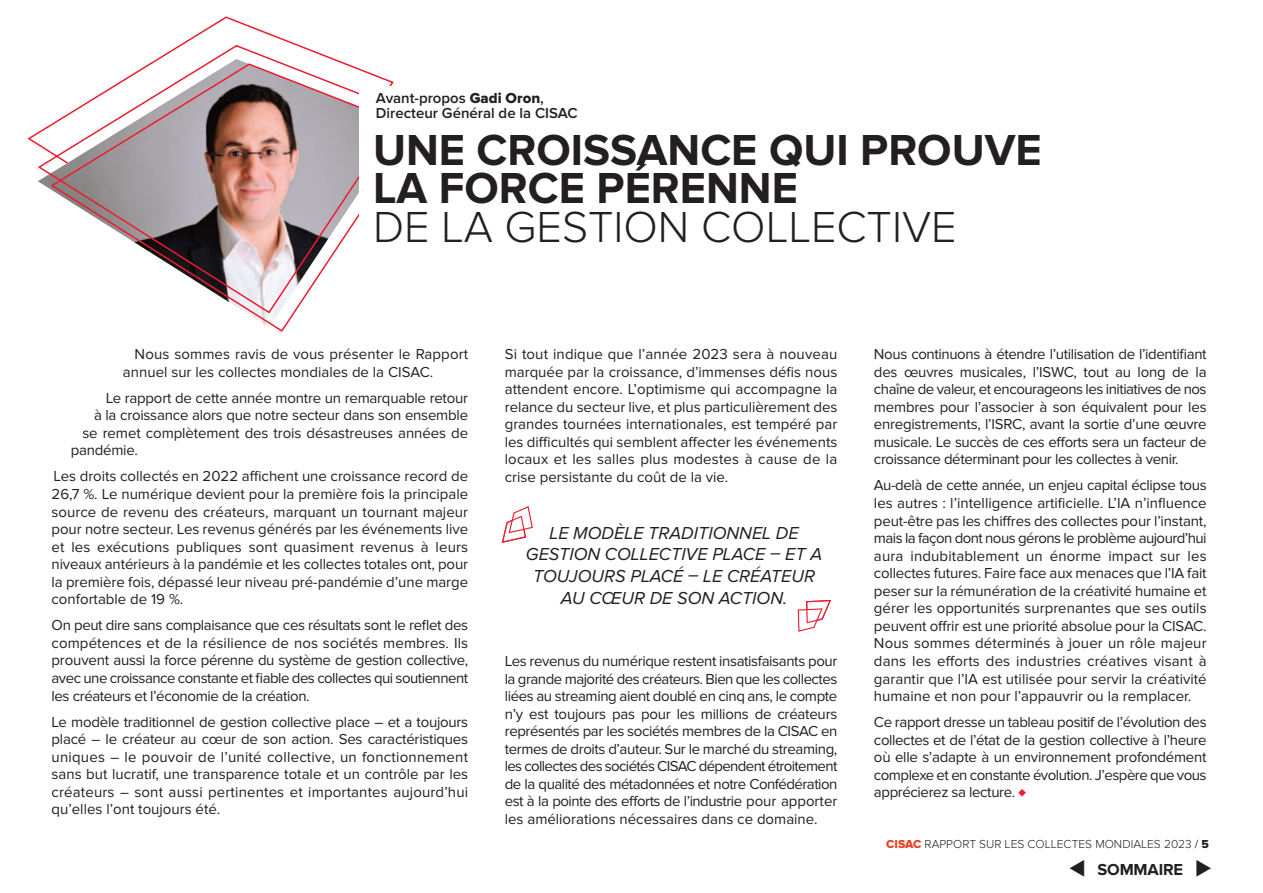
<style>
.page{position:relative;width:1263px;height:893px;background:#fff}
.page>*{position:absolute;margin:0;border:0;box-sizing:border-box;transform-origin:0 0}
.t1{font:700 45px/38.7px "Proxima Nova";color:#231f20}
.t2{font:300 45px "Proxima Nova";color:#231f20}
.t3{font:italic 18px/21.6px "Proxima Nova";color:#231f20;text-align:center}
.t4{font:700 16.5px "Proxima Nova";letter-spacing:-.01em;color:#231f20}
.t5{font:15px/17.5px "Proxima Nova";letter-spacing:-.005em;color:#231f20;text-align:justify}
.t6{font:600 15px/15.3px "Proxima Nova";color:#231f20}
.t7{font:300 12px "Proxima Nova";color:#231f20}
.s1{font-family:"Proxima Nova Extrabld";font-weight:400}
.s2{color:#ee1b2d}
.s3{font-family:"Proxima Nova Extrabld";font-weight:400;color:#ef3e25}
.s4{font-weight:400}
.s5{font-size:27px}
</style>
<div class="page">
<svg style="left:38px;top:45px;width:356px;height:268px"></svg>
<div style="left:359px;top:87px;width:99px;height:136px;background:#fff"></div>
<svg style="left:502px;top:506px;width:31px;height:37px"></svg>
<svg style="left:798px;top:600px;width:33px;height:32px"></svg>
<p class="t6" style="left:376px;top:92px;width:203px">Avant-propos <span class="s1">Gadi Oron</span>,<br>Directeur Général de la CISAC</p>
<p class="t1" style="left:373px;top:135px;width:670px">UNE CROISSANCE QUI PROUVE<br>LA FORCE PÉRENNE</p>
<p class="t2" style="left:373px;top:212px;width:585px">DE LA GESTION COLLECTIVE</p>
<p class="t5" style="left:123px;top:347px;width:347px;text-indent:12px">Nous sommes ravis de vous présenter le Rapport annuel sur les collectes mondiales de la CISAC.</p>
<p class="t5" style="left:106px;top:390px;width:364px">Le rapport de cette année montre un remarquable retour</p>
<p class="t5" style="left:94px;top:408px;width:376px">à la croissance alors que notre secteur dans son ensemble</p>
<p class="t5" style="left:82px;top:425px;width:387px">se remet complètement des trois désastreuses années de</p>
<p class="t5" style="left:71px;top:443px;width:69px">pandémie.</p>
<p class="t5" style="left:52px;top:469px;width:418px">Les droits collectés en 2022 affichent une croissance record de 26,7 %. Le numérique devient pour la première fois la principale source de revenu des créateurs, marquant un tournant majeur pour notre secteur. Les revenus générés par les événements live et les exécutions publiques sont quasiment revenus à leurs niveaux antérieurs à la pandémie et les collectes totales ont, pour la première fois, dépassé leur niveau pré-pandémie d’une marge confortable de 19 %.</p>
<p class="t5" style="left:52px;top:618px;width:418px">On peut dire sans complaisance que ces résultats sont le reflet des compétences et de la résilience de nos sociétés membres. Ils prouvent aussi la force pérenne du système de gestion collective, avec une croissance constante et fiable des collectes qui soutiennent les créateurs et l’économie de la création.</p>
<p class="t5" style="left:52px;top:714px;width:418px">Le modèle traditionnel de gestion collective place – et a toujours placé – le créateur au cœur de son action. Ses caractéristiques uniques – le pouvoir de l’unité collective, un fonctionnement sans but lucratif, une transparence totale et un contrôle par les créateurs – sont aussi pertinentes et importantes aujourd’hui qu’elles l’ont toujours été.</p>
<p class="t5" style="left:505px;top:347px;width:334px">Si tout indique que l’année 2023 sera à nouveau marquée par la croissance, d’immenses défis nous attendent encore. L’optimisme qui accompagne la relance du secteur live, et plus particulièrement des grandes tournées internationales, est tempéré par les difficultés qui semblent affecter les événements locaux et les salles plus modestes à cause de la crise persistante du coût de la vie.</p>
<p class="t3" style="left:526px;top:523px;width:298px">LE MODÈLE TRADITIONNEL DE<br>GESTION COLLECTIVE PLACE – ET A<br>TOUJOURS PLACÉ – LE CRÉATEUR<br>AU CŒUR DE SON ACTION.</p>
<p class="t5" style="left:505px;top:654px;width:334px">Les revenus du numérique restent insatisfaisants pour la grande majorité des créateurs. Bien que les collectes liées au streaming aient doublé en cinq ans, le compte n’y est toujours pas pour les millions de créateurs représentés par les sociétés membres de la CISAC en termes de droits d’auteur. Sur le marché du streaming, les collectes des sociétés CISAC dépendent étroitement de la qualité des métadonnées et notre Confédération est à la pointe des efforts de l’industrie pour apporter les améliorations nécessaires dans ce domaine.</p>
<p class="t5" style="left:874px;top:347px;width:334px">Nous continuons à étendre l’utilisation de l’identifiant des œuvres musicales, l’ISWC, tout au long de la chaîne de valeur, et encourageons les initiatives de nos membres pour l’associer à son équivalent pour les enregistrements, l’ISRC, avant la sortie d’une œuvre musicale. Le succès de ces efforts sera un facteur de croissance déterminant pour les collectes à venir.</p>
<p class="t5" style="left:874px;top:478px;width:334px">Au-delà de cette année, un enjeu capital éclipse tous les autres : l’intelligence artificielle. L’IA n’influence peut-être pas les chiffres des collectes pour l’instant, mais la façon dont nous gérons le problème aujourd’hui aura indubitablement un énorme impact sur les collectes futures. Faire face aux menaces que l’IA fait peser sur la rémunération de la créativité humaine et gérer les opportunités surprenantes que ses outils peuvent offrir est une priorité absolue pour la CISAC.<br>Nous sommes déterminés à jouer un rôle majeur dans les efforts des industries créatives visant à garantir que l’IA est utilisée pour servir la créativité humaine et non pour l’appauvrir ou la remplacer.</p>
<p class="t5" style="left:874px;top:715px;width:334px">Ce rapport dresse un tableau positif de l’évolution des collectes et de l’état de la gestion collective à l’heure où elle s’adapte à un environnement profondément complexe et en constante évolution. J’espère que vous apprécierez sa lecture. <span class="s2">♦</span></p>
<p class="t7" style="left:886px;top:840px;width:324px"><span class="s3">CISAC</span> RAPPORT SUR LES COLLECTES MONDIALES 2023 <span class="s4">/</span> <span class="s1">5</span></p>
<p class="t4" style="left:1070px;top:863px;width:143px"><span class="s5">⊳</span> SOMMAIRE <span class="s5">⊲</span></p>
</div>
